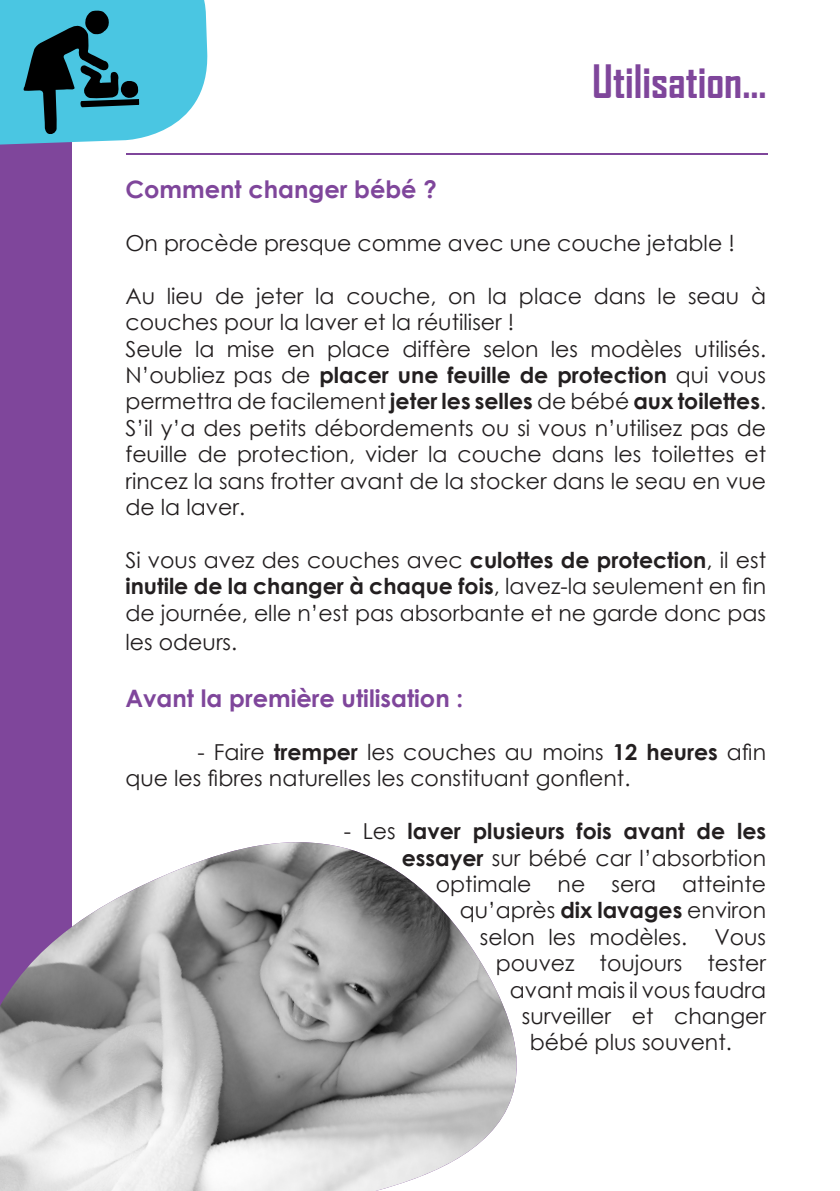
<style>
.page{position:relative;width:840px;height:1191px;background:#fff}
.page>*{position:absolute;margin:0;border:0;box-sizing:border-box;transform-origin:0 0}
.t1{font:700 44px "Agency FB";color:#7f469b}
.t2{font:700 24px "Century Gothic";color:#7f469b}
.t3{font:22px/26.4px "Century Gothic";color:#231f20}
.t4{font:700 22px "Century Gothic";color:#231f20}
.s1{font-weight:700}
.s2{font-weight:400}
</style>
<div class="page">
<div style="left:0;top:0;width:71px;height:1191px;background:#7f469b"></div>
<svg style="left:0;top:0;width:208px;height:147px;background:#4ca8be"></svg>
<hr style="left:127px;top:153px;width:640px;height:1px;background:#7f469b">
<img style="left:0;top:842px;width:517px;height:349px">
<h1 class="t1" style="left:592px;top:54px;width:176px">Utilisation...</h1>
<p class="t2" style="left:125px;top:171px;width:313px">Comment changer bébé ?</p>
<p class="t3" style="left:125px;top:229px;width:610px">On procède presque comme avec une couche jetable !</p>
<p class="t3" style="left:125px;top:282px;width:642px">Au lieu de jeter la couche, on la place dans le seau à couches pour la laver et la réutiliser !<br>Seule la mise en place diffère selon les modèles utilisés.<br>N’oubliez pas de <span class="s1">placer une feuille de protection</span> qui vous permettra de facilement <span class="s1">jeter les selles</span> de bébé <span class="s1">aux toilettes</span>.<br>S’il y’a des petits débordements ou si vous n’utilisez pas de feuille de protection, vider la couche dans les toilettes et rincez la sans frotter avant de la stocker dans le seau en vue de la laver.</p>
<p class="t3" style="left:125px;top:546px;width:642px;text-align:justify">Si vous avez des couches avec <span class="s1">culottes de protection</span>, il est <span class="s1">inutile de la changer à chaque fois</span>, lavez-la seulement en fin de journée, elle n’est pas absorbante et ne garde donc pas</p>
<p class="t3" style="left:125px;top:628px;width:113px">les odeurs.</p>
<p class="t2" style="left:125px;top:680px;width:339px">Avant la première utilisation :</p>
<p class="t3" style="left:125px;top:738px;width:642px;text-indent:72px">- Faire <span class="s1">tremper</span> les couches au moins <span class="s1">12 heures</span> afin que les fibres naturelles les constituant gonflent.</p>
<p class="t4" style="left:343px;top:814px;width:423px"><span class="s2">- Les</span> laver plusieurs fois avant de les</p>
<p class="t3" style="left:401px;top:844px;width:366px"><span class="s1">essayer</span> sur bébé car l’absorbtion</p>
<p class="t3" style="left:435px;top:870px;width:331px">optimale ne sera atteinte</p>
<p class="t3" style="left:459px;top:897px;width:308px">qu’après <span class="s1">dix lavages</span> environ</p>
<p class="t3" style="left:479px;top:923px;width:288px">selon les modèles. Vous</p>
<p class="t3" style="left:495px;top:949px;width:272px">pouvez toujours tester</p>
<p class="t3" style="left:509px;top:976px;width:258px">avant mais il vous faudra</p>
<p class="t3" style="left:521px;top:1002px;width:246px">surveiller et changer</p>
<p class="t3" style="left:529px;top:1029px;width:203px">bébé plus souvent.</p>
</div>
